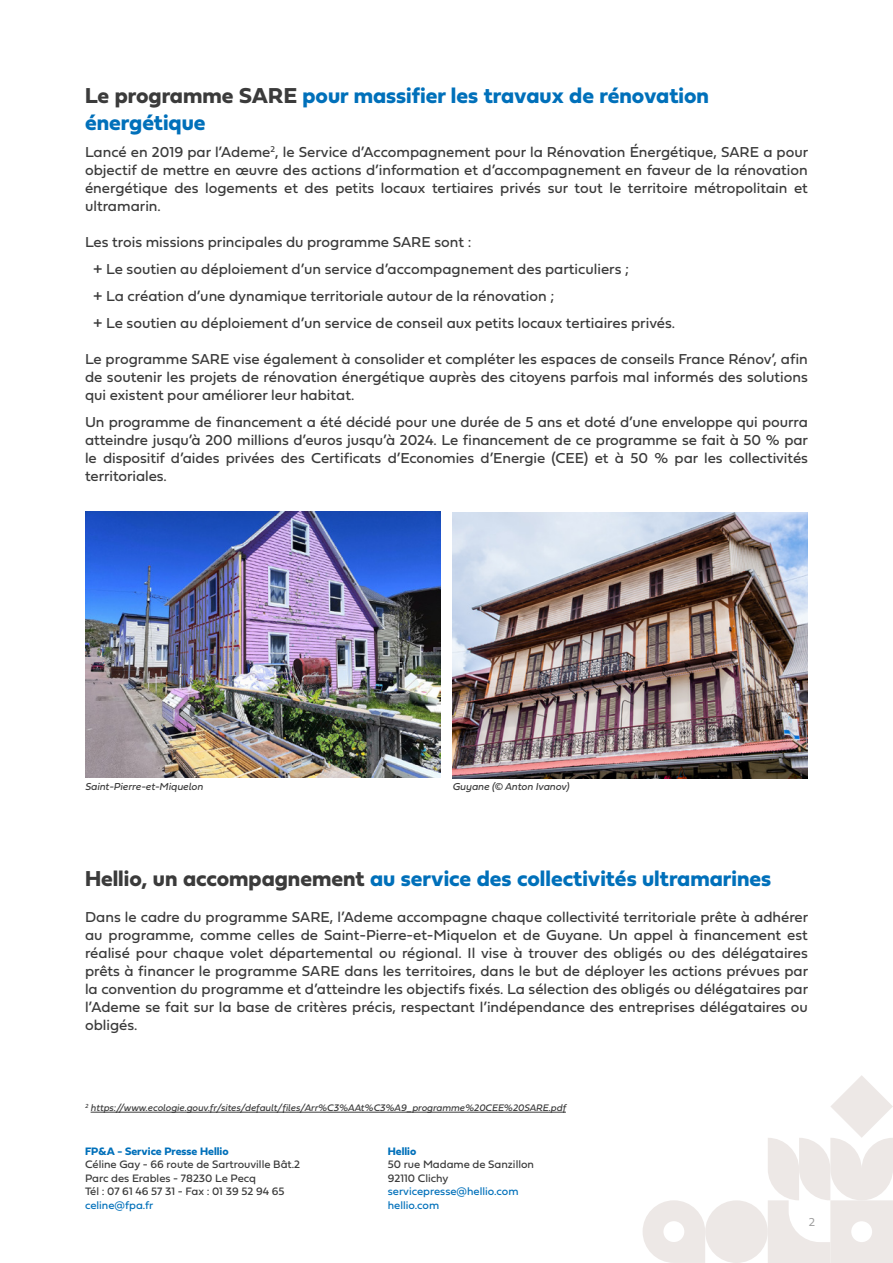
<style>
.page{position:relative;width:893px;height:1263px;background:#fff}
.page>*{position:absolute;margin:0;border:0;box-sizing:border-box;transform-origin:0 0}
.RETRAIT{font:22.5px/27px "Fieldwork Geo Bold";color:#0070ba}
.RETRAIT-2{font:15px/18px "Fieldwork Geo Regular";color:#3b3b3b;text-align:justify}
.t1{font:12px "Fieldwork Geo Light";color:#9d9d9d}
.t2{font:11.25px/13.5px "Fieldwork Geo Regular";color:#3b3b3b}
.t3{font:11.25px/13.5px "Fieldwork Geo Regular";color:#0070ba}
.t4{font:11.25px "Fieldwork Geo Bold";color:#0070ba}
.t5{font:italic 10.5px "Fieldwork";color:#3b3b3b}
.t6{font:italic 9.9px "Fieldwork";color:#3b3b3b}
.s1{color:#3b3b3b}
</style>
<div class="page">
<svg style="left:643px;top:1200px;width:62px;height:63px"></svg>
<svg style="left:768px;top:1075px;width:125px;height:188px"></svg>
<div style="left:705px;top:1200px;width:63px;height:63px;background:#ede8e6;border-radius:50%"></div>
<img style="left:85px;top:511px;width:356px;height:267px">
<img style="left:452px;top:513px;width:356px;height:265px">
<hr style="left:91px;top:1112px;width:475px;height:1px;background:#3b3b3b">
<p class="RETRAIT" style="left:85px;top:81px;width:625px"><span class="s1">Le programme SARE</span> pour massifier les travaux de rénovation énergétique</p>
<p class="RETRAIT-2" style="left:85px;top:142px;width:725px">Lancé en 2019 par l’Ademe<sup>2</sup>, le Service d’Accompagnement pour la Rénovation Énergétique, SARE a pour objectif de mettre en œuvre des actions d’information et d’accompagnement en faveur de la rénovation énergétique des logements et des petits locaux tertiaires privés sur tout le territoire métropolitain et ultramarin.</p>
<p class="RETRAIT-2" style="left:85px;top:232px;width:388px">Les trois missions principales du programme SARE sont :</p>
<p class="RETRAIT-2" style="left:94px;top:259px;width:537px">+ Le soutien au déploiement d’un service d’accompagnement des particuliers ;</p>
<p class="RETRAIT-2" style="left:94px;top:286px;width:462px">+ La création d’une dynamique territoriale autour de la rénovation ;</p>
<p class="RETRAIT-2" style="left:94px;top:313px;width:583px">+ Le soutien au déploiement d’un service de conseil aux petits locaux tertiaires privés.</p>
<p class="RETRAIT-2" style="left:85px;top:349px;width:724px">Le programme SARE vise également à consolider et compléter les espaces de conseils France Rénov’, afin de soutenir les projets de rénovation énergétique auprès des citoyens parfois mal informés des solutions qui existent pour améliorer leur habitat.</p>
<p class="RETRAIT-2" style="left:85px;top:412px;width:725px">Un programme de financement a été décidé pour une durée de 5 ans et doté d’une enveloppe qui pourra atteindre jusqu’à 200 millions d’euros jusqu’à 2024. Le financement de ce programme se fait à 50 % par le dispositif d’aides privées des Certificats d’Economies d’Energie (CEE) et à 50 % par les collectivités territoriales.</p>
<p class="t5" style="left:85px;top:778px;width:119px">Saint-Pierre-et-Miquelon</p>
<p class="t5" style="left:452px;top:778px;width:118px">Guyane (© Anton Ivanov)</p>
<p class="RETRAIT" style="left:85px;top:864px;width:688px"><span class="s1">Hellio, un accompagnement</span> au service des collectivités ultramarines</p>
<p class="RETRAIT-2" style="left:85px;top:907px;width:725px">Dans le cadre du programme SARE, l’Ademe accompagne chaque collectivité territoriale prête à adhérer au programme, comme celles de Saint-Pierre-et-Miquelon et de Guyane. Un appel à financement est réalisé pour chaque volet départemental ou régional. Il vise à trouver des obligés ou des délégataires prêts à financer le programme SARE dans les territoires, dans le but de déployer les actions prévues par la convention du programme et d’atteindre les objectifs fixés. La sélection des obligés ou délégataires par l’Ademe se fait sur la base de critères précis, respectant l’indépendance des entreprises délégataires ou obligés.</p>
<p class="t6" style="left:85px;top:1100px;width:482px"><sup>2</sup> https://www.ecologie.gouv.fr/sites/default/files/Arr%C3%AAt%C3%A9_programme%20CEE%20SARE.pdf</p>
<p class="t4" style="left:85px;top:1142px;width:145px">FP&amp;A - Service Presse Hellio</p>
<p class="t2" style="left:85px;top:1157px;width:217px">Céline Gay - 66 route de Sartrouville Bât.2<br>Parc des Erables - 78230 Le Pecq<br>Tél : 07 61 46 57 31 - Fax : 01 39 52 94 65</p>
<p class="t3" style="left:85px;top:1198px;width:70px">celine@fpa.fr</p>
<p class="t4" style="left:388px;top:1142px;width:30px">Hellio</p>
<p class="t2" style="left:388px;top:1157px;width:148px">50 rue Madame de Sanzillon<br>92110 Clichy</p>
<p class="t3" style="left:388px;top:1184px;width:132px">servicepresse@hellio.com hellio.com</p>
<p class="t1" style="left:809px;top:1213px;width:8px">2</p>
</div>
